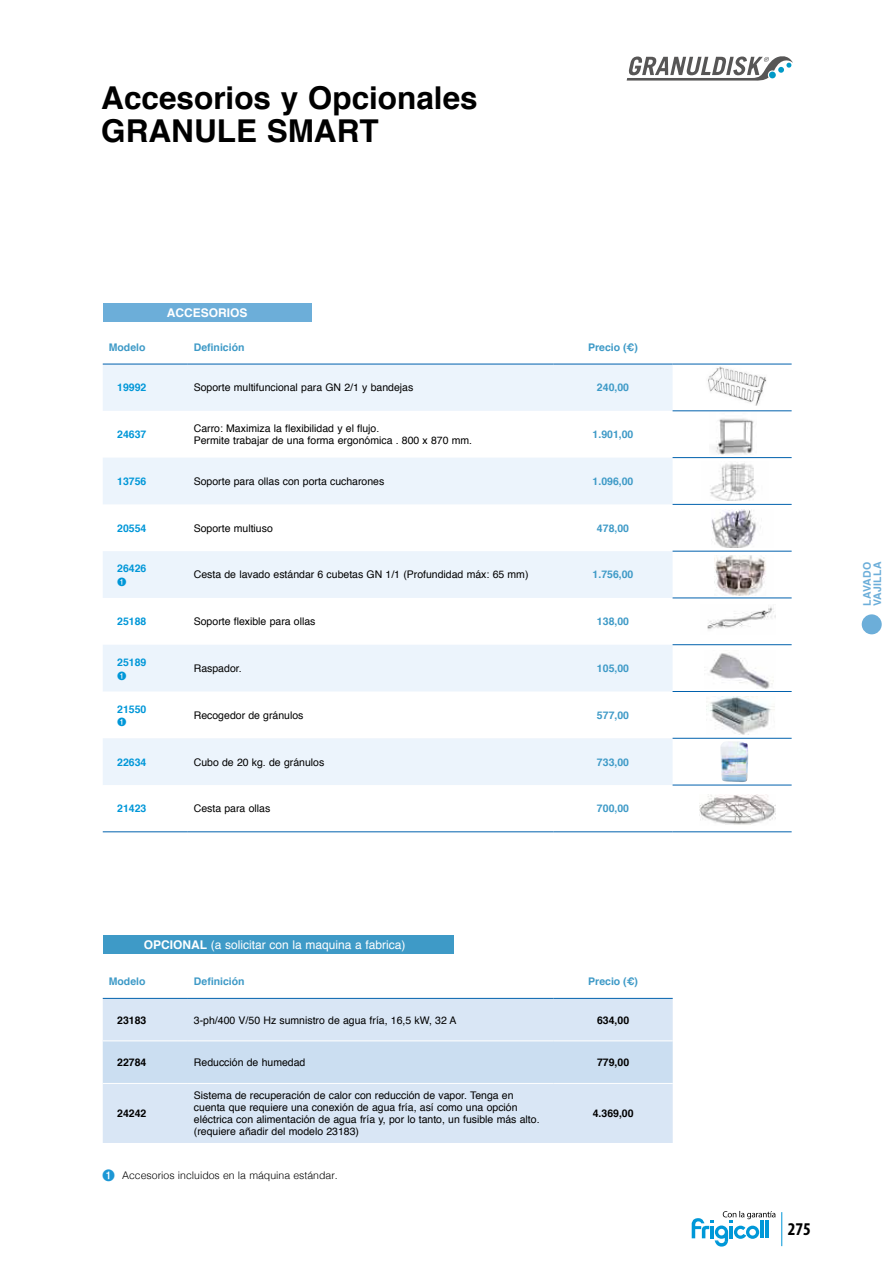
<style>
.page{position:relative;width:893px;height:1263px;background:#fff}
.page>*{position:absolute;margin:0;border:0;box-sizing:border-box;transform-origin:0 0}
.t1{font:700 31.5px/33px "Helvetica";color:#000}
.t2{font:700 condensed 18px "Myriad Pro";color:#000}
.t3{font:12px "Helvetica";color:#fff}
.t4{font:700 12px "Helvetica";color:#fff}
.t5{font:10.5px/12px "Helvetica";color:#000}
.t6{font:700 10.5px "Helvetica";color:#3e9ac7}
.t7{font:700 10.5px "Helvetica";color:#0097d8}
.t8{font:300 10.5px "Helvetica";color:#000}
.t9{font:700 10.5px "Helvetica";color:#000}
.t10{font:700 10.5px/10.5px "Helvetica";letter-spacing:.02em;color:#6caed9}
.s1{font-weight:700}
.s2{color:#1c97d5}
</style>
<div class="page">
<hr style="left:781px;top:1212px;width:1px;height:34px;background:#0097d8">
<svg style="left:692px;top:1211px;width:83px;height:35px"></svg>
<svg style="left:627px;top:56px;width:166px;height:25px"></svg>
<div style="left:769px;top:72px;width:7px;height:6px;background:#0099c7;border-radius:50%"></div>
<div style="left:862px;top:614px;width:20px;height:20px;background:#6caed9;border-radius:50%"></div>
<svg style="left:103px;top:363px;width:450px;height:1px"></svg>
<svg style="left:103px;top:365px;width:570px;height:420px;fill:#ecf4fc"></svg>
<hr style="left:673px;top:551px;width:119px;height:1px;background:#0061ad">
<hr style="left:673px;top:831px;width:119px;height:1px;background:#0061ad">
<hr style="left:673px;top:410px;width:119px;height:1px;background:#0061ad">
<hr style="left:673px;top:457px;width:119px;height:1px;background:#0061ad">
<hr style="left:673px;top:504px;width:119px;height:1px;background:#0061ad">
<hr style="left:673px;top:597px;width:119px;height:1px;background:#0061ad">
<hr style="left:673px;top:644px;width:119px;height:1px;background:#0061ad">
<hr style="left:673px;top:691px;width:119px;height:1px;background:#0061ad">
<hr style="left:673px;top:738px;width:119px;height:1px;background:#0061ad">
<hr style="left:673px;top:785px;width:119px;height:1px;background:#0061ad">
<hr style="left:103px;top:364px;width:85px;height:1px;background:#0061ad">
<hr style="left:188px;top:364px;width:365px;height:1px;background:#0061ad">
<hr style="left:553px;top:364px;width:120px;height:1px;background:#0061ad">
<hr style="left:673px;top:364px;width:119px;height:1px;background:#0061ad">
<hr style="left:103px;top:831px;width:85px;height:1px;background:#0061ad">
<hr style="left:188px;top:831px;width:365px;height:1px;background:#0061ad">
<hr style="left:553px;top:831px;width:120px;height:1px;background:#0061ad">
<svg style="left:103px;top:997px;width:451px;height:1px"></svg>
<div style="left:103px;top:999px;width:570px;height:144px;background:#d9e6f5"></div>
<div style="left:103px;top:1041px;width:570px;height:42px;background:#cbdef1"></div>
<hr style="left:103px;top:998px;width:85px;height:1px;background:#0061ad">
<hr style="left:188px;top:998px;width:366px;height:1px;background:#0061ad">
<hr style="left:554px;top:998px;width:119px;height:1px;background:#0061ad">
<hr style="left:103px;top:1040px;width:85px;height:1px;background:#fff">
<hr style="left:188px;top:1040px;width:366px;height:1px;background:#fff">
<hr style="left:554px;top:1040px;width:119px;height:1px;background:#fff">
<hr style="left:103px;top:1083px;width:85px;height:1px;background:#fff">
<hr style="left:188px;top:1083px;width:366px;height:1px;background:#fff">
<hr style="left:554px;top:1083px;width:119px;height:1px;background:#fff">
<div style="left:103px;top:303px;width:208px;height:19px;background:#6caed9"></div>
<img style="left:714px;top:555px;width:52px;height:40px">
<img style="left:710px;top:462px;width:46px;height:39px">
<img style="left:708px;top:366px;width:59px;height:40px">
<img style="left:711px;top:509px;width:50px;height:38px">
<img style="left:709px;top:652px;width:65px;height:36px">
<img style="left:706px;top:696px;width:69px;height:38px">
<img style="left:707px;top:607px;width:69px;height:23px">
<img style="left:720px;top:742px;width:8px;height:29px">
<div style="left:103px;top:935px;width:351px;height:19px;background:#3e9ac7"></div>
<img style="left:715px;top:418px;width:39px;height:37px">
<img style="left:699px;top:795px;width:77px;height:30px">
<svg style="left:118px;top:577px;width:8px;height:9px"></svg>
<svg style="left:118px;top:671px;width:8px;height:9px"></svg>
<svg style="left:118px;top:718px;width:8px;height:8px"></svg>
<h1 class="t1" style="left:101px;top:84px;width:378px">Accesorios y Opcionales<br>GRANULE SMART</h1>
<p class="t4" style="left:167px;top:308px;width:82px">ACCESORIOS</p>
<p class="t6" style="left:109px;top:343px;width:38px">Modelo</p>
<p class="t6" style="left:194px;top:339px;width:52px">De昀椀nición</p>
<p class="t6" style="left:588px;top:343px;width:51px">Precio (€)</p>
<p class="t7" style="left:117px;top:383px;width:31px">19992</p>
<p class="t5" style="left:194px;top:383px;width:221px">Soporte multifuncional para GN 2/1 y bandejas</p>
<p class="t6" style="left:597px;top:383px;width:34px">240,00</p>
<p class="t7" style="left:117px;top:430px;width:31px">24637</p>
<p class="t5" style="left:194px;top:423px;width:280px">Carro: Maximiza la flexibilidad y el flujo.<br>Permite trabajar de una forma ergonómica . 800 x 870 mm.</p>
<p class="t6" style="left:593px;top:430px;width:42px">1.901,00</p>
<p class="t7" style="left:117px;top:477px;width:31px">13756</p>
<p class="t5" style="left:194px;top:476px;width:192px">Soporte para ollas con porta cucharones</p>
<p class="t6" style="left:593px;top:477px;width:42px">1.096,00</p>
<p class="t7" style="left:117px;top:524px;width:31px">20554</p>
<p class="t5" style="left:194px;top:523px;width:81px">Soporte multiuso</p>
<p class="t6" style="left:597px;top:524px;width:34px">478,00</p>
<p class="t7" style="left:117px;top:565px;width:31px">26426</p>
<p class="t5" style="left:194px;top:570px;width:336px">Cesta de lavado estándar 6 cubetas GN 1/1 (Profundidad máx: 65 mm)</p>
<p class="t6" style="left:593px;top:571px;width:42px">1.756,00</p>
<p class="t7" style="left:117px;top:617px;width:31px">25188</p>
<p class="t5" style="left:194px;top:616px;width:123px">Soporte flexible para ollas</p>
<p class="t6" style="left:597px;top:617px;width:34px">138,00</p>
<p class="t7" style="left:117px;top:658px;width:31px">25189</p>
<p class="t5" style="left:194px;top:663px;width:49px">Raspador.</p>
<p class="t6" style="left:597px;top:664px;width:34px">105,00</p>
<p class="t7" style="left:117px;top:705px;width:31px">21550</p>
<p class="t5" style="left:194px;top:710px;width:111px">Recogedor de gránulos</p>
<p class="t6" style="left:597px;top:711px;width:34px">577,00</p>
<p class="t7" style="left:117px;top:758px;width:31px">22634</p>
<p class="t5" style="left:194px;top:757px;width:132px">Cubo de 20 kg. de gránulos</p>
<p class="t6" style="left:597px;top:758px;width:34px">733,00</p>
<p class="t7" style="left:117px;top:804px;width:31px">21423</p>
<p class="t5" style="left:194px;top:804px;width:78px">Cesta para ollas</p>
<p class="t6" style="left:597px;top:804px;width:34px">700,00</p>
<p class="t3" style="left:144px;top:940px;width:263px"><span class="s1">OPCIONAL</span> (a solicitar con la maquina a fabrica)</p>
<p class="t6" style="left:109px;top:977px;width:38px">Modelo</p>
<p class="t6" style="left:194px;top:973px;width:52px">De昀椀nición</p>
<p class="t6" style="left:588px;top:977px;width:51px">Precio (€)</p>
<p class="t9" style="left:117px;top:1016px;width:31px">23183</p>
<p class="t5" style="left:194px;top:1015px;width:264px">3-ph/400 V/50 Hz sumnistro de agua fría, 16,5 kW, 32 A</p>
<p class="t9" style="left:597px;top:1016px;width:34px">634,00</p>
<p class="t9" style="left:117px;top:1058px;width:31px">22784</p>
<p class="t5" style="left:194px;top:1057px;width:113px">Reducción de humedad</p>
<p class="t9" style="left:597px;top:1058px;width:34px">779,00</p>
<p class="t9" style="left:117px;top:1109px;width:31px">24242</p>
<p class="t5" style="left:194px;top:1090px;width:347px">Sistema de recuperación de calor con reducción de vapor. Tenga en cuenta que requiere una conexión de agua fría, así como una opción eléctrica con alimentación de agua fría y, por lo tanto, un fusible más alto. (requiere añadir del modelo 23183)</p>
<p class="t8" style="left:102px;top:1171px;width:237px"><span class="s2">➊</span> Accesorios incluidos en la máquina estándar.</p>
<p class="t9" style="left:593px;top:1109px;width:42px">4.369,00</p>
<p class="t10" style="left:862px;top:606px;width:46px;rotate:-90deg">LAVADO<br>VAJILLA</p>
<h2 class="t2" style="left:788px;top:1219px;width:25px">275</h2>
</div>
